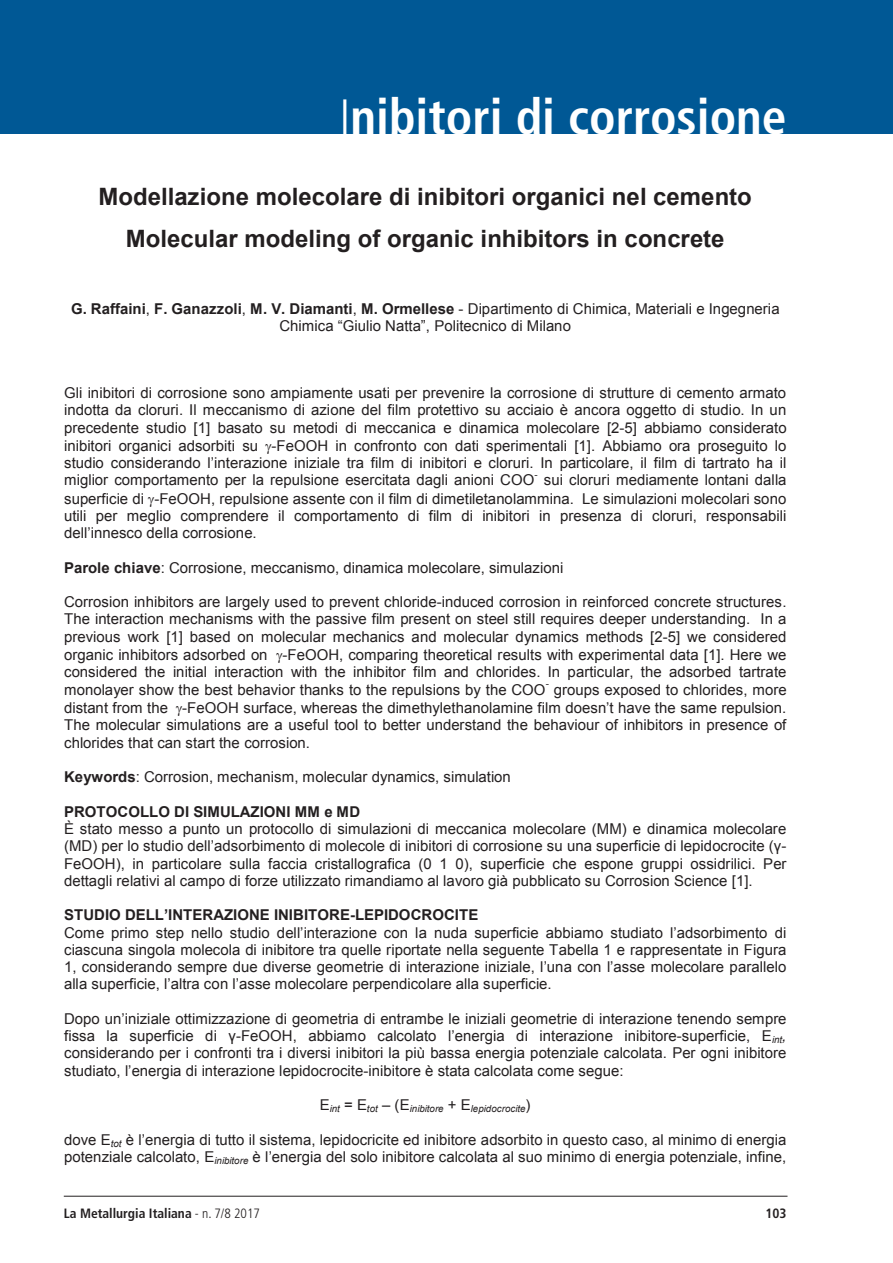
<style>
.page{position:relative;width:893px;height:1263px;background:#fff}
.page>*{position:absolute;margin:0;border:0;box-sizing:border-box;transform-origin:0 0}
.t1{font:700 condensed 49.5px "Frutiger LT Std";color:#fff}
.t2{font:700 24px/42.6px "Arial";color:#231f20;text-align:center}
.t3{font:15px/17.2px "Arial";color:#231f20;text-align:justify}
.t4{font:700 15px "Arial";color:#231f20}
.t5{font:700 condensed 13.5px "Frutiger LT Std";color:#231f20}
.t6{font:italic 9.75px "Arial";color:#231f20}
.t7{font:9.75px "Arial";color:#231f20}
.s1{font-weight:300}
.s2{font-weight:700}
.s3{font-style:italic}
</style>
<div class="page">
<div style="left:0;top:0;width:893px;height:134px;background:#005895"></div>
<hr style="left:64px;top:1196px;width:723px;height:1px;background:#231f20">
<h1 class="t1" style="left:339px;top:87px;width:449px"><span class="s1">I</span>nibitori di corrosione</h1>
<h2 class="t2" style="left:99px;top:176px;width:655px">Modellazione molecolare di inibitori organici nel cemento<br>Molecular modeling of organic inhibitors in concrete</h2>
<p class="t3" style="left:71px;top:300px;width:710px;line-height:17.7px;text-align:center"><span class="s2">G. Raffaini</span>, <span class="s2">F. Ganazzoli</span>, <span class="s2">M. V. Diamanti</span>, <span class="s2">M. Ormellese</span> - Dipartimento di Chimica, Materiali e Ingegneria<br>Chimica “Giulio Natta”, Politecnico di Milano</p>
<p class="t3" style="left:64px;top:384px;width:724px;line-height:17.7px">Gli inibitori di corrosione sono ampiamente usati per prevenire la corrosione di strutture di cemento armato indotta da cloruri. Il meccanismo di azione del film protettivo su acciaio è ancora oggetto di studio. In un precedente studio [1] basato su metodi di meccanica e dinamica molecolare [2-5] abbiamo considerato inibitori organici adsorbiti su -FeOOH in confronto con dati sperimentali [1]. Abbiamo ora proseguito lo</p>
<p class="t3" style="left:64px;top:454px;width:724px">studio considerando l’interazione iniziale tra film di inibitori e cloruri. In particolare, il film di tartrato ha il miglior comportamento per la repulsione esercitata dagli anioni COO</p>
<p class="t3" style="left:64px;top:471px;width:724px;line-height:18.6px;text-align:right">sui cloruri mediamente lontani dalla<br>superficie di -FeOOH, repulsione assente con il film di dimetiletanolammina. Le simulazioni molecolari sono</p>
<p class="t3" style="left:64px;top:507px;width:724px">utili per meglio comprendere il comportamento di film di inibitori in presenza di cloruri, responsabili dell’innesco della corrosione.</p>
<p class="t3" style="left:64px;top:559px;width:501px"><span class="s2">Parole chiave</span>: Corrosione, meccanismo, dinamica molecolare, simulazioni</p>
<p class="t3" style="left:64px;top:593px;width:724px;line-height:17.7px">Corrosion inhibitors are largely used to prevent chloride-induced corrosion in reinforced concrete structures.<br>The interaction mechanisms with the passive film present on steel still requires deeper understanding. In a previous work [1] based on molecular mechanics and molecular dynamics methods [2-5] we considered organic inhibitors adsorbed on -FeOOH, comparing theoretical results with experimental data [1]. Here we</p>
<p class="t3" style="left:64px;top:664px;width:724px">considered the initial interaction with the inhibitor film and chlorides. In particular, the adsorbed tartrate monolayer show the best behavior thanks to the repulsions by the COO</p>
<p class="t7" style="left:535px;top:468px;width:5px">-</p>
<p class="t3" style="left:64px;top:680px;width:724px;line-height:18.6px;text-align:right">groups exposed to chlorides, more<br>distant from the -FeOOH surface, whereas the dimethylethanolamine film doesn’t have the same repulsion.</p>
<p class="t3" style="left:64px;top:716px;width:724px">The molecular simulations are a useful tool to better understand the behaviour of inhibitors in presence of chlorides that can start the corrosion.</p>
<p class="t3" style="left:64px;top:768px;width:448px"><span class="s2">Keywords</span>: Corrosion, mechanism, molecular dynamics, simulation</p>
<p class="t4" style="left:64px;top:801px;width:298px">PROTOCOLLO DI SIMULAZIONI MM e MD</p>
<p class="t3" style="left:64px;top:820px;width:724px">È stato messo a punto un protocollo di simulazioni di meccanica molecolare (MM) e dinamica molecolare (MD) per lo studio dell’adsorbimento di molecole di inibitori di corrosione su una superficie di lepidocrocite (γ-FeOOH), in particolare sulla faccia cristallografica (0 1 0), superficie che espone gruppi ossidrilici. Per dettagli relativi al campo di forze utilizzato rimandiamo al lavoro già pubblicato su Corrosion Science [1].</p>
<p class="t4" style="left:64px;top:905px;width:416px">STUDIO DELL’INTERAZIONE INIBITORE-LEPIDOCROCITE</p>
<p class="t3" style="left:64px;top:924px;width:724px">Come primo step nello studio dell’interazione con la nuda superficie abbiamo studiato l’adsorbimento di ciascuna singola molecola di inibitore tra quelle riportate nella seguente Tabella 1 e rappresentate in Figura 1, considerando sempre due diverse geometrie di interazione iniziale, l’una con l’asse molecolare parallelo alla superficie, l’altra con l’asse molecolare perpendicolare alla superficie.</p>
<p class="t3" style="left:64px;top:1010px;width:724px">Dopo un’iniziale ottimizzazione di geometria di entrambe le iniziali geometrie di interazione tenendo sempre fissa la superficie di γ-FeOOH, abbiamo calcolato l’energia di interazione inibitore-superficie, E<sub>int</sub><span class="s3">, </span>considerando per i confronti tra i diversi inibitori la più bassa energia potenziale calcolata. Per ogni inibitore studiato, l’energia di interazione lepidocrocite-inibitore è stata calcolata come segue:</p>
<p class="t6" style="left:320px;top:1102px;width:212px"><sup>E</sup>int <sup>=</sup> <sup>E</sup>tot <sup>–</sup> <sup>(E</sup>inibitore <sup>+</sup> <sup>E</sup>lepidocrocite<sup>)</sup></p>
<p class="t3" style="left:64px;top:1131px;width:724px">dove E<sub>tot</sub> è l’energia di tutto il sistema, lepidocricite ed inibitore adsorbito in questo caso, al minimo di energia potenziale calcolato, E<sub>inibitore</sub> è l’energia del solo inibitore calcolata al suo minimo di energia potenziale, infine,</p>
<p class="t7" style="left:546px;top:677px;width:5px">-</p>
<p class="t5" style="left:64px;top:1205px;width:198px">La Metallurgia Italiana <span class="s1">- n. 7/8 2017</span></p>
<p class="t5" style="left:766px;top:1205px;width:23px">103</p>
</div>
